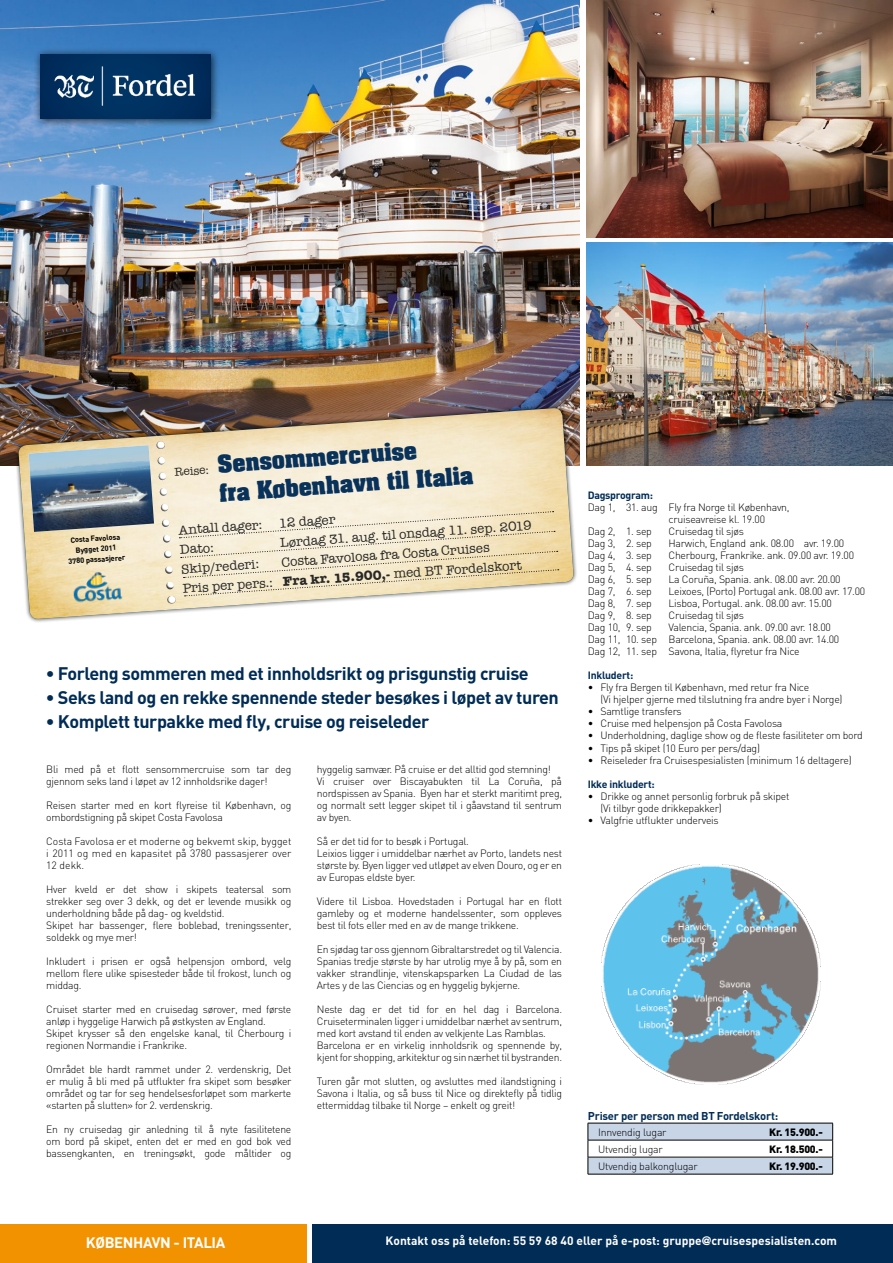
<style>
.page{position:relative;width:893px;height:1263px;background:#fff}
.page>*{position:absolute;margin:0;border:0;box-sizing:border-box;transform-origin:0 0}
.t1{font:700 21px "Aachen";color:#09325b}
.t2{font:700 18px "DIN";letter-spacing:-.025em;color:#002c55}
.t3{font:700 15px "DIN";letter-spacing:-.025em;color:#fff}
.t4{font:13.5px "American Typewriter";color:#282827}
.t5{font:700 12px "DIN";color:#fff}
.t6{font:700 11.25px "DIN";letter-spacing:-.02em;color:#002c55}
.t7{font:300 10.5px/12px "DIN";letter-spacing:-.025em;color:#000;text-align:justify}
.t8{font:700 10.5px "DIN";letter-spacing:-.025em;color:#002c55}
.t9{font:900 10.5px "DIN";letter-spacing:-.02em;color:#000}
.t10{font:700 7.5px "DIN";color:#000}
.s1{font-family:"American Typewriter";font-weight:400;font-size:12px;color:#282827}
.s2{font-weight:700}
.s3{font-family:"Helvetica Neue";font-weight:800}
</style>
<div class="page">
<img style="left:0;top:0;width:580px;height:465px">
<hr style="left:588px;top:1174px;width:245px;height:1px;background:#000">
<svg style="left:588px;top:1123px;width:245px;height:51px"></svg>
<hr style="left:588px;top:1140px;width:245px;height:1px;background:#000">
<div style="left:0;top:1225px;width:307px;height:38px;background:#f39200"></div>
<div style="left:313px;top:1225px;width:580px;height:38px;background:#002c55"></div>
<div style="left:14px;top:403px;width:564px;height:220px;background:#000;opacity:.75"></div>
<img style="left:18px;top:408px;width:556px;height:211px">
<svg style="left:29px;top:440px;width:530px;height:167px;background:#e2dbc4"></svg>
<img style="left:587px;top:0;width:306px;height:237px">
<img style="left:587px;top:242px;width:306px;height:223px">
<img style="left:601px;top:865px;width:220px;height:219px">
<div style="left:34px;top:47px;width:186px;height:81px;background:#000;opacity:.75"></div>
<div style="left:39px;top:52px;width:174px;height:69px;background:#003a78;opacity:.9"></div>
<img style="left:47px;top:58px;width:156px;height:57px">
<p class="t10" style="left:70px;top:535px;width:51px;rotate:-4deg">Costa Favolosa</p>
<p class="t10" style="left:75px;top:545px;width:42px;rotate:-4deg">Bygget 2011</p>
<p class="t10" style="left:68px;top:556px;width:59px;rotate:-4deg">3780 passasjerer</p>
<p class="t1" style="left:173px;top:452px;width:245px;rotate:-4deg"><span class="s1">Reise:</span> Sensommercruise</p>
<p class="t1" style="left:219px;top:478px;width:256px;rotate:-4deg">fra København til Italia</p>
<p class="t4" style="left:178px;top:520px;width:159px;rotate:-4deg">Antall dager: 12 dager</p>
<p class="t4" style="left:179px;top:539px;width:35px;rotate:-4deg">Dato:</p>
<p class="t4" style="left:279px;top:532px;width:254px;rotate:-4deg">Lørdag 31. aug. til onsdag 11. sep. 2019</p>
<p class="t4" style="left:281px;top:552px;width:210px;rotate:-4deg">Costa Favolosa fra Costa Cruises</p>
<p class="t4" style="left:181px;top:559px;width:79px;rotate:-4deg">Skip/rederi:</p>
<p class="t4" style="left:182px;top:578px;width:341px;rotate:-4deg">Pris per pers.: <span class="s2">Fra kr. 15.900,-</span> med BT Fordelskort</p>
<p class="t2" style="left:46px;top:662px;width:485px">• Forleng sommeren med et innholdsrikt og prisgunstig cruise</p>
<p class="t2" style="left:46px;top:686px;width:515px">• Seks land og en rekke spennende steder besøkes i løpet av turen</p>
<p class="t2" style="left:46px;top:710px;width:385px">• Komplett turpakke med fly, cruise og reiseleder</p>
<p class="t7" style="left:46px;top:763px;width:247px">Bli med på et flott sensommercruise som tar deg gjennom seks land i løpet av 12 innholdsrike dager!</p>
<p class="t7" style="left:46px;top:799px;width:247px">Reisen starter med en kort flyreise til København, og ombordstigning på skipet Costa Favolosa</p>
<p class="t7" style="left:46px;top:835px;width:247px">Costa Favolosa er et moderne og bekvemt skip, bygget i 2011 og med en kapasitet på 3780 passasjerer over 12 dekk.</p>
<p class="t7" style="left:46px;top:883px;width:247px">Hver kveld er det show i skipets teatersal som strekker seg over 3 dekk, og det er levende musikk og underholdning både på dag- og kveldstid.</p>
<p class="t7" style="left:46px;top:919px;width:247px">Skipet har bassenger, flere boblebad, treningssenter, soldekk og mye mer!</p>
<p class="t7" style="left:46px;top:955px;width:247px">Inkludert i prisen er også helpensjon ombord, velg mellom flere ulike spisesteder både til frokost, lunch og middag.</p>
<p class="t7" style="left:46px;top:1003px;width:247px">Cruiset starter med en cruisedag sørover, med første anløp i hyggelige Harwich på østkysten av England.</p>
<p class="t7" style="left:46px;top:1027px;width:247px">Skipet krysser så den engelske kanal, til Cherbourg i regionen Normandie i Frankrike.</p>
<p class="t7" style="left:46px;top:1063px;width:247px">Området ble hardt rammet under 2. verdenskrig, Det er mulig å bli med på utflukter fra skipet som besøker området og tar for seg hendelsesforløpet som markerte «starten på slutten» for 2. verdenskrig.</p>
<p class="t7" style="left:46px;top:1123px;width:247px">En ny cruisedag gir anledning til å nyte fasilitetene om bord på skipet, enten det er med en god bok ved bassengkanten, en treningsøkt, gode måltider og</p>
<p class="t7" style="left:317px;top:763px;width:235px">hyggelig samvær. På cruise er det alltid god stemning!</p>
<p class="t7" style="left:317px;top:775px;width:247px">Vi cruiser over Biscayabukten til La Coruña, på nordspissen av Spania. Byen har et sterkt maritimt preg, og normalt sett legger skipet til i gåavstand til sentrum av byen.</p>
<p class="t7" style="left:317px;top:835px;width:154px">Så er det tid for to besøk i Portugal.</p>
<p class="t7" style="left:317px;top:847px;width:247px">Leixios ligger i umiddelbar nærhet av Porto, landets nest største by. Byen ligger ved utløpet av elven Douro, og er en av Europas eldste byer.</p>
<p class="t7" style="left:317px;top:895px;width:247px">Videre til Lisboa. Hovedstaden i Portugal har en flott gamleby og et moderne handelssenter, som oppleves best til fots eller med en av de mange trikkene.</p>
<p class="t7" style="left:317px;top:943px;width:247px">En sjødag tar oss gjennom Gibraltarstredet og til Valencia.<br>Spanias tredje største by har utrolig mye å by på, som en vakker strandlinje, vitenskapsparken La Ciudad de las Artes y de las Ciencias og en hyggelig bykjerne.</p>
<p class="t7" style="left:317px;top:1003px;width:247px">Neste dag er det tid for en hel dag i Barcelona.<br>Cruiseterminalen ligger i umiddelbar nærhet av sentrum, med kort avstand til enden av velkjente Las Ramblas.</p>
<p class="t7" style="left:317px;top:1039px;width:247px">Barcelona er en virkelig innholdsrik og spennende by, kjent for shopping, arkitektur og sin nærhet til bystranden.</p>
<p class="t7" style="left:317px;top:1075px;width:247px">Turen går mot slutten, og avsluttes med ilandstigning i Savona i Italia, og så buss til Nice og direktefly på tidlig ettermiddag tilbake til Norge – enkelt og greit!</p>
<p class="t8" style="left:588px;top:489px;width:67px">Dagsprogram:</p>
<p class="t7" style="left:588px;top:502px;width:203px">Dag 1, 31. aug Fly fra Norge til København,</p>
<p class="t7" style="left:668px;top:514px;width:98px">cruiseavreise kl. 19.00</p>
<p class="t7" style="left:588px;top:526px;width:66px">Dag 2, 1. sep</p>
<p class="t7" style="left:668px;top:526px;width:77px">Cruisedag til sjøs</p>
<p class="t7" style="left:588px;top:538px;width:66px">Dag 3, 2. sep</p>
<p class="t7" style="left:668px;top:538px;width:177px">Harwich, England ank. 08.00 avr. 19.00</p>
<p class="t7" style="left:588px;top:550px;width:66px">Dag 4, 3. sep</p>
<p class="t7" style="left:668px;top:550px;width:187px">Cherbourg, Frankrike. ank. 09.00 avr. 19.00</p>
<p class="t7" style="left:588px;top:562px;width:66px">Dag 5, 4. sep</p>
<p class="t7" style="left:668px;top:562px;width:77px">Cruisedag til sjøs</p>
<p class="t7" style="left:588px;top:574px;width:66px">Dag 6, 5. sep</p>
<p class="t7" style="left:668px;top:574px;width:174px">La Coruña, Spania. ank. 08.00 avr. 20.00</p>
<p class="t7" style="left:588px;top:586px;width:66px">Dag 7, 6. sep</p>
<p class="t7" style="left:668px;top:586px;width:198px">Leixoes, (Porto) Portugal ank. 08.00 avr. 17.00</p>
<p class="t7" style="left:588px;top:598px;width:66px">Dag 8, 7. sep</p>
<p class="t7" style="left:668px;top:598px;width:165px">Lisboa, Portugal. ank. 08.00 avr. 15.00</p>
<p class="t7" style="left:588px;top:610px;width:66px">Dag 9, 8. sep</p>
<p class="t7" style="left:668px;top:610px;width:77px">Cruisedag til sjøs</p>
<p class="t7" style="left:588px;top:622px;width:66px">Dag 10, 9. sep</p>
<p class="t7" style="left:668px;top:622px;width:164px">Valencia, Spania. ank. 09.00 avr. 18.00</p>
<p class="t7" style="left:588px;top:634px;width:253px">Dag 11, 10. sep Barcelona, Spania. ank. 08.00 avr. 14.00</p>
<p class="t7" style="left:588px;top:646px;width:213px">Dag 12, 11. sep Savona, Italia, flyretur fra Nice</p>
<p class="t8" style="left:588px;top:669px;width:47px">Inkludert:</p>
<p class="t7" style="left:588px;top:682px;width:223px">• Fly fra Bergen til København, med retur fra Nice</p>
<p class="t7" style="left:600px;top:694px;width:244px">(Vi hjelper gjerne med tilslutning fra andre byer i Norge)</p>
<p class="t7" style="left:588px;top:706px;width:96px">• Samtlige transfers</p>
<p class="t7" style="left:588px;top:718px;width:196px">• Cruise med helpensjon på Costa Favolosa</p>
<p class="t7" style="left:588px;top:730px;width:276px">• Underholdning, daglige show og de fleste fasiliteter om bord</p>
<p class="t7" style="left:588px;top:742px;width:174px">• Tips på skipet (10 Euro per pers/dag)</p>
<p class="t7" style="left:588px;top:754px;width:265px">• Reiseleder fra Cruisespesialisten (minimum 16 deltagere)</p>
<p class="t8" style="left:588px;top:777px;width:68px">Ikke inkludert:</p>
<p class="t7" style="left:588px;top:790px;width:203px">• Drikke og annet personlig forbruk på skipet</p>
<p class="t7" style="left:600px;top:802px;width:123px">(Vi tilbyr gode drikkepakker)</p>
<p class="t7" style="left:588px;top:814px;width:132px">• Valgfrie utflukter underveis</p>
<p class="t6" style="left:588px;top:1108px;width:192px">Priser per person med BT Fordelskort:</p>
<p class="t7" style="left:598px;top:1126px;width:70px">Innvendig lugar</p>
<p class="t9" style="left:769px;top:1125px;width:55px">Kr. 15.900.-</p>
<p class="t7" style="left:598px;top:1143px;width:66px">Utvendig lugar</p>
<p class="t9" style="left:769px;top:1142px;width:55px">Kr. 18.500.-</p>
<p class="t7" style="left:598px;top:1160px;width:101px">Utvendig balkonglugar</p>
<p class="t9" style="left:769px;top:1159px;width:55px">Kr. 19.900.-</p>
<p class="t3" style="left:86px;top:1232px;width:141px">KØBENHAVN - ITALIA</p>
<p class="t5" style="left:386px;top:1233px;width:453px">Kontakt oss på telefon: 55 59 68 40 eller på e-post: gruppe<span class="s3">@</span>cruisespesialisten.com</p>
</div>
